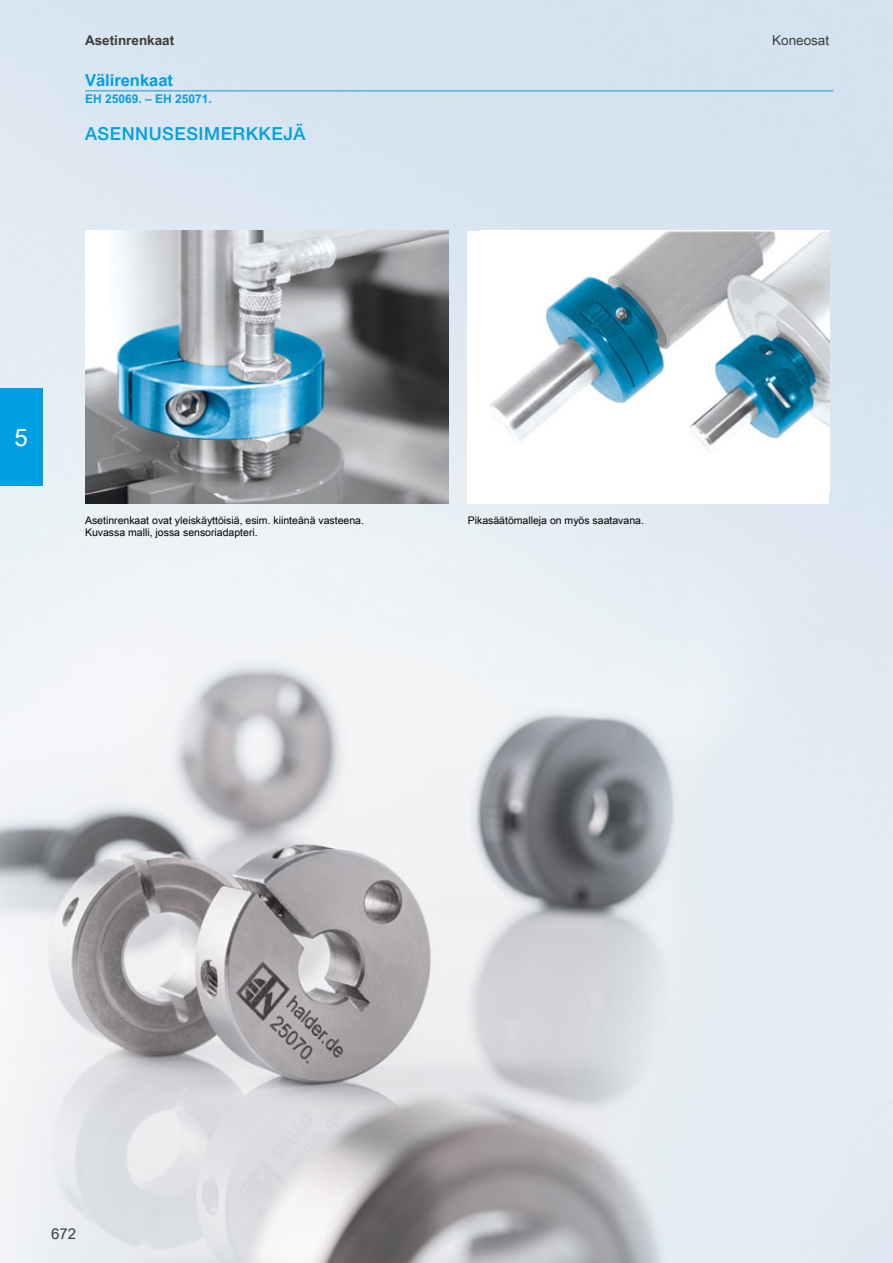
<style>
.page{position:relative;width:893px;height:1263px;background:#fff}
.page>*{position:absolute;margin:0;border:0;box-sizing:border-box;transform-origin:0 0}
.t1{font:24px "Arial Unicode MS";color:#fff}
.t2{font:500 18px "Helvetica Neue LT Std";letter-spacing:.03em;color:#009fe3}
.t3{font:700 16.5px "Arial Unicode MS";color:#009fe3}
.t4{font:15px "Arial Unicode MS";color:#3c3c3b}
.t5{font:700 13.5px "Arial Unicode MS";color:#3c3c3b}
.t6{font:13.5px "Arial Unicode MS";color:#3c3c3b}
.t7{font:700 12px "Arial Unicode MS";color:#009fe3}
.t8{font:10.5px/12.6px "Arial Unicode MS";color:#000}
</style>
<div class="page">
<img style="left:0;top:0;width:893px;height:1263px">
<img style="left:85px;top:231px;width:364px;height:272px">
<div style="left:468px;top:231px;width:361px;height:272px;background:#fff"></div>
<img style="left:489px;top:231px;width:340px;height:221px">
<hr style="left:85px;top:90px;width:748px;height:1px;background:#009fe3">
<div style="left:0;top:389px;width:43px;height:97px;background:#009fe3"></div>
<p class="t5" style="left:85px;top:30px;width:91px">Asetinrenkaat</p>
<p class="t6" style="left:772px;top:30px;width:59px">Koneosat</p>
<h3 class="t3" style="left:85px;top:68px;width:90px">Välirenkaat</h3>
<p class="t7" style="left:85px;top:90px;width:128px">EH 25069. – EH 25071.</p>
<h2 class="t2" style="left:85px;top:123px;width:222px">ASENNUSESIMERKKEJÄ</h2>
<h1 class="t1" style="left:15px;top:420px;width:15px">5</h1>
<p class="t8" style="left:85px;top:513px;width:280px">Asetinrenkaat ovat yleiskäyttöisiä, esim. kiinteänä vasteena.<br>Kuvassa malli, jossa sensoriadapteri.</p>
<p class="t8" style="left:468px;top:513px;width:178px">Pikasäätömalleja on myös saatavana.</p>
<h3 class="t4" style="left:51px;top:1223px;width:27px">672</h3>
</div>
